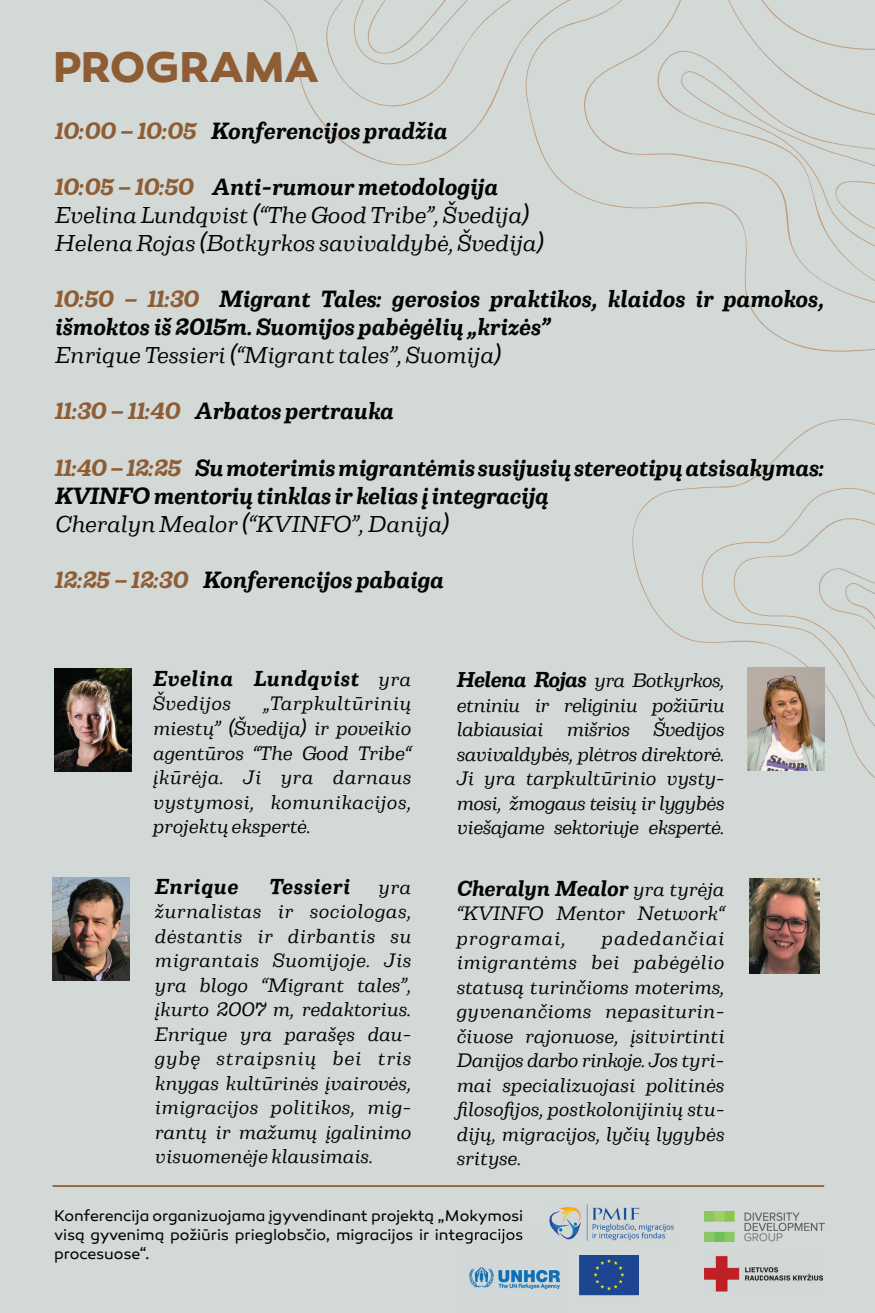
<style>
.page{position:relative;width:875px;height:1313px;background:#fff}
.page>*{position:absolute;margin:0;border:0;box-sizing:border-box;transform-origin:0 0}
.t1{font:700 43.75px "Canaro W00";letter-spacing:-.005em;color:#8f5d34}
.t2{font:italic 700 22.75px/28px "Capital Serif";color:#040503}
.t3{font:italic 22.75px/28px "Capital Serif";color:#040503}
.t4{font:italic 700 21px "Capital Serif";letter-spacing:.03em;color:#040503}
.t5{font:italic 700 21px "Capital Serif";color:#040503}
.t6{font:italic 19.25px/24.5px "Capital Serif";color:#040503;text-align:justify}
.t7{font:italic 19.25px "Capital Serif";letter-spacing:.025em;color:#040503}
.t8{font:15.75px/18.9px "Canaro W00";letter-spacing:-.005em;color:#040503;text-align:justify}
.s1{color:#8f5d34}
.s2{font-weight:700;color:#8f5d34}
.s3{font-weight:700}
.s4{font-weight:400;font-size:19.25px}
.s5{font-weight:700;font-size:21px}
</style>
<div class="page">
<div style="left:0;top:0;width:875px;height:1312px;background:#d3d9d7"></div>
<svg style="left:582px;top:0;width:293px;height:303px"></svg>
<svg style="left:656px;top:51px;width:219px;height:230px"></svg>
<svg style="left:681px;top:0;width:194px;height:246px"></svg>
<svg style="left:264px;top:0;width:307px;height:165px"></svg>
<svg style="left:317px;top:0;width:194px;height:106px"></svg>
<svg style="left:632px;top:419px;width:243px;height:359px"></svg>
<svg style="left:702px;top:488px;width:173px;height:238px"></svg>
<img style="left:580px;top:1255px;width:59px;height:41px">
<img style="left:705px;top:1211px;width:119px;height:30px">
<img style="left:705px;top:1255px;width:118px;height:36px">
<img style="left:550px;top:1204px;width:124px;height:36px">
<hr style="left:52px;top:1185px;width:772px;height:1px;background:#8f5d34">
<img style="left:54px;top:668px;width:77px;height:103px">
<img style="left:52px;top:877px;width:78px;height:103px">
<img style="left:749px;top:878px;width:71px;height:95px">
<img style="left:747px;top:667px;width:78px;height:103px">
<img style="left:465px;top:1243px;width:95px;height:47px">
<img style="left:465px;top:1228px;width:58px;height:15px">
<img style="left:550px;top:1227px;width:15px;height:13px">
<h1 class="t1" style="left:53px;top:39px;width:267px">PROGRAMA</h1>
<p class="t2" style="left:55px;top:117px;width:394px"><span class="s1">10:00 – 10:05</span> Konferencijos pradžia</p>
<p class="t3" style="left:55px;top:173px;width:490px"><span class="s2">10:05 – 10:50</span> <span class="s3">Anti-rumour metodologija<br></span>Evelina Lundqvist (“The Good Tribe”, Švedija)<br>Helena Rojas (Botkyrkos savivaldybė, Švedija)</p>
<p class="t2" style="left:55px;top:285px;width:771px"><span class="s1">10:50 – 11:30</span> Migrant Tales: gerosios praktikos, klaidos ir pamokos, išmoktos iš 2015m. Suomijos pabėgėlių „krizės”</p>
<p class="t3" style="left:55px;top:341px;width:448px">Enrique Tessieri (“Migrant tales”, Suomija)</p>
<p class="t2" style="left:55px;top:397px;width:340px"><span class="s1">11:30 – 11:40</span> Arbatos pertrauka</p>
<p class="t2" style="left:55px;top:453px;width:771px"><span class="s1">11:40 – 12:25</span> Su moterimis migrantėmis susijusių stereotipų atsisakymas:<br>KVINFO mentorių tinklas ir kelias į integraciją</p>
<p class="t3" style="left:55px;top:509px;width:396px">Cheralyn Mealor (“KVINFO”, Danija)</p>
<p class="t2" style="left:55px;top:565px;width:390px"><span class="s1">12:25 – 12:30</span> Konferencijos pabaiga</p>
<p class="t4" style="left:153px;top:664px;width:260px">Evelina Lundqvist <span class="s4">yra</span></p>
<p class="t7" style="left:153px;top:690px;width:80px">Švedijos</p>
<p class="t6" style="left:153px;top:691px;width:260px;text-indent:110px">„Tarpkultūrinių miestų” (Švedija) ir poveikio agentūros “The Good Tribe“ įkūrėja. Ji yra darnaus vystymosi, komunikacijos, projektų ekspertė.</p>
<p class="t6" style="left:457px;top:668px;width:269px"><span class="s5">Helena Rojas</span> yra Botkyrkos, etniniu ir religiniu požiūriu labiausiai mišrios Švedijos savivaldybės, plėtros direktorė.<br>Ji yra tarpkultūrinio vysty&shy;mosi, žmogaus teisių ir lygybės viešajame sektoriuje ekspertė.</p>
<p class="t4" style="left:155px;top:871px;width:85px">Enrique</p>
<p class="t4" style="left:269px;top:871px;width:83px">Tessieri</p>
<p class="t6" style="left:155px;top:874px;width:258px;text-indent:223px">yra žurnalistas ir sociologas, dėstantis ir dirbantis su migrantais Suomijoje. Jis yra blogo “Migrant tales”, įkurto 2007 m, redaktorius.<br>Enrique yra parašęs dau&shy;gybę straipsnių bei tris knygas kultūrinės įvairovės, imigracijos politikos, mig&shy;rantų ir mažumų įgalinimo visuomenėje klausimais.</p>
<p class="t5" style="left:457px;top:873px;width:269px">Cheralyn Mealor <span class="s4">yra tyrėja</span></p>
<p class="t6" style="left:457px;top:901px;width:269px">“KVINFO Mentor Network“ programai,</p>
<p class="t6" style="left:457px;top:925px;width:269px;text-indent:145px">padedančiai imigrantėms bei pabėgėlio statusą turinčioms moterims, gyvenančioms nepasiturin&shy;čiuose rajonuose, įsitvirtinti Danijos darbo rinkoje. Jos tyri&shy;mai specializuojasi politinės filosofijos, postkolonijinių stu&shy;dijų, migracijos, lyčių lygybės srityse.</p>
<p class="t8" style="left:54px;top:1206px;width:471px">Konferencija organizuojama įgyvendinant projektą „Mokymosi visą gyvenimą požiūris prieglobsčio, migracijos ir integracijos procesuose“.</p>
</div>
